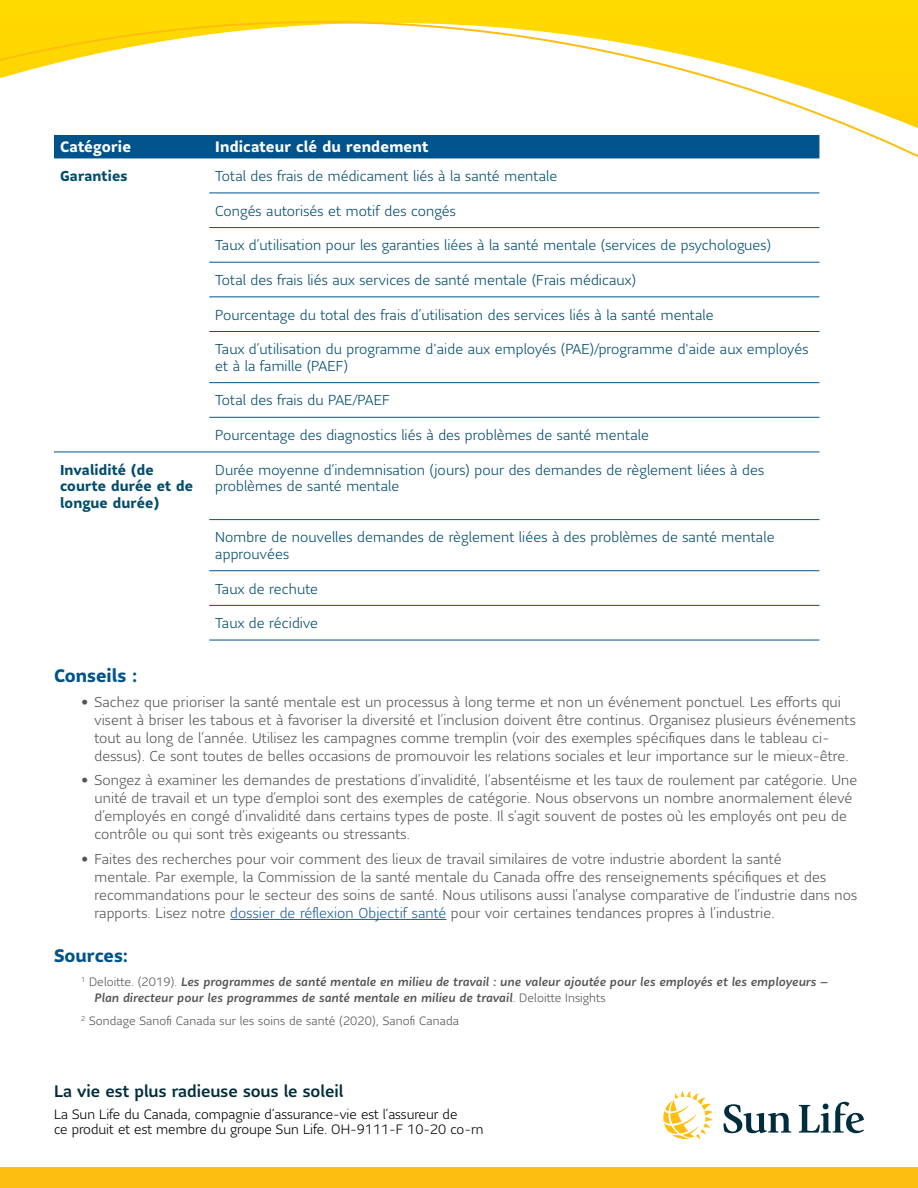
<style>
.page{position:relative;width:918px;height:1188px;background:#fff}
.page>*{position:absolute;margin:0;border:0;box-sizing:border-box;transform-origin:0 0}
.H3_-_Subheading{font:700 18px "Sun Life Sans";color:#00548b}
.P5_-_tagline{font:500 16.5px "Sun Life Sans";color:#002d3d}
.H5_-_Table_Heading{font:700 15px "Sun Life Sans";letter-spacing:.01em;color:#fff}
.t1{font:300 14.25px/18px "Sun Life Sans";letter-spacing:.01em;color:#555}
.P_-_Body{font:300 14.25px/16.5px "Sun Life Sans";letter-spacing:.01em;color:#004c6c}
.P_-_Body-2{font:700 14.25px/16.5px "Sun Life Sans";letter-spacing:.01em;color:#004c6c}
.P6_-_legal{font:300 13.5px/15px "Sun Life Sans";color:#000}
.P_-_Footnotes{font:italic 500 12px/16.5px "Sun Life Sans";letter-spacing:.01em;color:#555}
.P_-_Footnotes-2{font:300 12px "Sun Life Sans";letter-spacing:.01em;color:#555}
.s1{color:#215e9e}
.s2{font-weight:300;font-style:normal}
</style>
<div class="page">
<div style="left:0;top:1168px;width:918px;height:20px;background:#febe10"></div>
<div style="left:0;top:0;width:918px;height:20px;background:#ffda00"></div>
<svg style="left:0;top:20px;width:918px;height:174px"></svg>
<hr style="left:230px;top:919px;width:217px;height:1px;background:#215e9e">
<div style="left:54px;top:135px;width:765px;height:23px;background:#00548b"></div>
<hr style="left:209px;top:193px;width:610px;height:1px;background:#00548b">
<hr style="left:209px;top:227px;width:610px;height:1px;background:#00548b">
<hr style="left:209px;top:262px;width:610px;height:1px;background:#00548b">
<hr style="left:209px;top:297px;width:610px;height:1px;background:#00548b">
<hr style="left:209px;top:331px;width:610px;height:1px;background:#00548b">
<hr style="left:209px;top:382px;width:610px;height:1px;background:#00548b">
<hr style="left:209px;top:417px;width:610px;height:1px;background:#00548b">
<hr style="left:54px;top:452px;width:155px;height:1px;background:#00548b">
<hr style="left:209px;top:452px;width:610px;height:1px;background:#00548b">
<hr style="left:209px;top:519px;width:610px;height:1px;background:#00548b">
<hr style="left:209px;top:570px;width:610px;height:1px;background:#00548b">
<hr style="left:209px;top:605px;width:610px;height:1px;background:#00548b">
<hr style="left:209px;top:640px;width:610px;height:1px;background:#00548b">
<svg style="left:723px;top:1104px;width:68px;height:29px"></svg>
<svg style="left:799px;top:1102px;width:65px;height:31px"></svg>
<svg style="left:663px;top:1091px;width:50px;height:48px"></svg>
<h5 class="H5_-_Table_Heading" style="left:60px;top:137px;width:73px">Catégorie</h5>
<h5 class="H5_-_Table_Heading" style="left:215px;top:137px;width:215px">Indicateur clé du rendement</h5>
<p class="P_-_Body-2" style="left:60px;top:167px;width:69px">Garanties</p>
<p class="P_-_Body" style="left:215px;top:167px;width:344px">Total des frais de médicament liés à la santé mentale</p>
<p class="P_-_Body" style="left:215px;top:202px;width:242px">Congés autorisés et motif des congés</p>
<p class="P_-_Body" style="left:215px;top:237px;width:557px">Taux d’utilisation pour les garanties liées à la santé mentale (services de psychologues)</p>
<p class="P_-_Body" style="left:215px;top:271px;width:422px">Total des frais liés aux services de santé mentale (Frais médicaux)</p>
<p class="P_-_Body" style="left:215px;top:306px;width:500px">Pourcentage du total des frais d’utilisation des services liés à la santé mentale</p>
<p class="P_-_Body" style="left:215px;top:341px;width:595px">Taux d’utilisation du programme d'aide aux employés (PAE)/programme d'aide aux employés et à la famille (PAEF)</p>
<p class="P_-_Body" style="left:215px;top:392px;width:176px">Total des frais du PAE/PAEF</p>
<p class="P_-_Body" style="left:215px;top:426px;width:435px">Pourcentage des diagnostics liés à des problèmes de santé mentale</p>
<p class="P_-_Body-2" style="left:60px;top:461px;width:134px">Invalidité (de courte durée et de longue durée)</p>
<p class="P_-_Body" style="left:215px;top:461px;width:550px">Durée moyenne d’indemnisation (jours) pour des demandes de règlement liées à des problèmes de santé mentale</p>
<p class="P_-_Body" style="left:215px;top:529px;width:561px">Nombre de nouvelles demandes de règlement liées à des problèmes de santé mentale approuvées</p>
<p class="P_-_Body" style="left:215px;top:580px;width:104px">Taux de rechute</p>
<p class="P_-_Body" style="left:215px;top:615px;width:104px">Taux de récidive</p>
<h3 class="H3_-_Subheading" style="left:54px;top:663px;width:85px">Conseils :</h3>
<p class="t1" style="left:94px;top:692px;width:763px;text-indent:-14px">• Sachez que prioriser la santé mentale est un processus à long terme et non un événement ponctuel. Les efforts qui visent à briser les tabous et à favoriser la diversité et l’inclusion doivent être continus. Organisez plusieurs événements tout au long de l’année. Utilisez les campagnes comme tremplin (voir des exemples spécifiques dans le tableau ci&shy;dessus). Ce sont toutes de belles occasions de promouvoir les relations sociales et leur importance sur le mieux-être.</p>
<p class="t1" style="left:94px;top:771px;width:764px;text-indent:-14px">• Songez à examiner les demandes de prestations d’invalidité, l’absentéisme et les taux de roulement par catégorie. Une unité de travail et un type d’emploi sont des exemples de catégorie. Nous observons un nombre anormalement élevé d’employés en congé d’invalidité dans certains types de poste. Il s’agit souvent de postes où les employés ont peu de contrôle ou qui sont très exigeants ou stressants.</p>
<p class="t1" style="left:94px;top:850px;width:764px;text-indent:-14px">• Faites des recherches pour voir comment des lieux de travail similaires de votre industrie abordent la santé<br>mentale. Par exemple, la Commission de la santé mentale du Canada offre des renseignements spécifiques et des recommandations pour le secteur des soins de santé. Nous utilisons aussi l’analyse comparative de l’industrie dans nos rapports. Lisez notre <span class="s1">dossier de réflexion Objectif santé</span> pour voir certaines tendances propres à l’industrie.</p>
<h3 class="H3_-_Subheading" style="left:54px;top:944px;width:76px">Sources:</h3>
<p class="P_-_Footnotes" style="left:94px;top:973px;width:735px;text-indent:-14px"><sup>1</sup> <span class="s2">Deloitte. (2019).</span> Les programmes de santé mentale en milieu de travail : une valeur ajoutée pour les employés et les employeurs –<br>Plan directeur pour les programmes de santé mentale en milieu de travail<span class="s2">. Deloitte Insights</span></p>
<p class="P_-_Footnotes-2" style="left:81px;top:1013px;width:379px"><sup>2</sup> Sondage Sanofi Canada sur les soins de santé (2020), Sanofi Canada</p>
<p class="P5_-_tagline" style="left:54px;top:1080px;width:291px">La vie est plus radieuse sous le soleil</p>
<p class="P6_-_legal" style="left:54px;top:1107px;width:431px">La Sun Life du Canada, compagnie d’assurance-vie est l’assureur de<br>ce produit et est membre du groupe Sun Life. OH-9111-F 10-20 co-rn</p>
</div>
